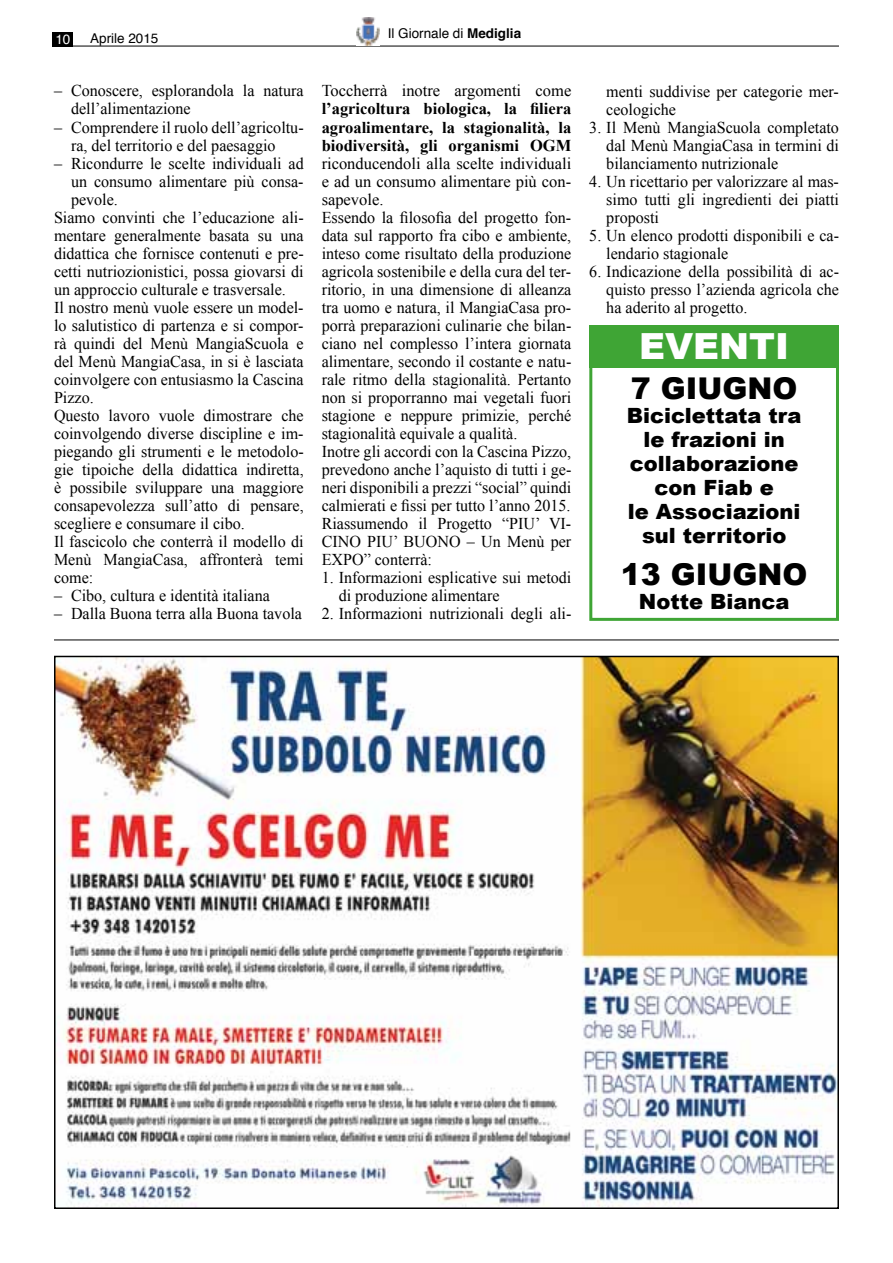
<style>
.page{position:relative;width:893px;height:1263px;background:#fff}
.page>*{position:absolute;margin:0;border:0;box-sizing:border-box;transform-origin:0 0}
.t1{font:900 36px "Arial";color:#fff}
.t2{font:900 30px "Arial";color:#000}
.t3{font:900 21px/24px "Arial";color:#000;text-align:center}
.t4{font:16.5px/18px "Times New Roman";color:#000}
.t5{font:700 16.5px/18px "Times New Roman";color:#000;text-align:justify}
.t6{font:13.5px "Helvetica";color:#000}
.t7{font:13.5px "Helvetica";color:#fff}
.s1{font-weight:700}
</style>
<div class="page">
<div style="left:53px;top:32px;width:20px;height:14px;background:#000"></div>
<hr style="left:53px;top:46px;width:786px;height:1px;background:#000">
<img style="left:356px;top:17px;width:24px;height:29px">
<img style="left:57px;top:659px;width:779px;height:547px">
<hr style="left:54px;top:639px;width:785px;height:1px;background:#000">
<div style="left:589px;top:326px;width:250px;height:295px;border:3px solid #3fa535"></div>
<div style="left:589px;top:325px;width:250px;height:43px;background:#3fa535"></div>
<p class="t7" style="left:55px;top:29px;width:17px">10</p>
<p class="t6" style="left:90px;top:28px;width:70px">Aprile 2015</p>
<p class="t6" style="left:388px;top:23px;width:135px">Il Giornale di <span class="s1">Mediglia</span></p>
<p class="t4" style="left:71px;top:82px;width:234px;text-indent:-17px">– Conoscere, esplorandola la natura dell’alimentazione</p>
<p class="t4" style="left:71px;top:118px;width:234px;text-indent:-17px">– Comprendere il ruolo dell’agricoltu&shy;ra, del territorio e del paesaggio</p>
<p class="t4" style="left:54px;top:154px;width:251px">– Ricondurre le scelte individuali ad</p>
<p class="t4" style="left:71px;top:172px;width:234px">un consumo alimentare più consa-</p>
<p class="t4" style="left:71px;top:190px;width:48px">pevole.</p>
<p class="t4" style="left:54px;top:208px;width:251px">Siamo convinti che l’educazione ali-</p>
<p class="t4" style="left:54px;top:226px;width:251px">mentare generalmente basata su una</p>
<p class="t4" style="left:54px;top:244px;width:251px">didattica che fornisce contenuti e pre-</p>
<p class="t4" style="left:54px;top:262px;width:251px">cetti nutriozionistici, possa giovarsi di</p>
<p class="t4" style="left:54px;top:280px;width:233px">un approccio culturale e trasversale.</p>
<p class="t4" style="left:54px;top:298px;width:251px">Il nostro menù vuole essere un model-</p>
<p class="t4" style="left:54px;top:316px;width:251px">lo salutistico di partenza e si compor-</p>
<p class="t4" style="left:54px;top:334px;width:251px">rà quindi del Menù MangiaScuola e</p>
<p class="t4" style="left:54px;top:352px;width:251px">del Menù MangiaCasa, in si è lasciata</p>
<p class="t4" style="left:54px;top:370px;width:251px">coinvolgere con entusiasmo la Cascina</p>
<p class="t4" style="left:54px;top:388px;width:41px">Pizzo.</p>
<p class="t4" style="left:54px;top:406px;width:251px">Questo lavoro vuole dimostrare che</p>
<p class="t4" style="left:54px;top:424px;width:251px">coinvolgendo diverse discipline e im-</p>
<p class="t4" style="left:54px;top:442px;width:251px">piegando gli strumenti e le metodolo-</p>
<p class="t4" style="left:54px;top:460px;width:251px">gie tipoiche della didattica indiretta,</p>
<p class="t4" style="left:54px;top:478px;width:251px">è possibile sviluppare una maggiore</p>
<p class="t4" style="left:54px;top:496px;width:251px">consapevolezza sull’atto di pensare,</p>
<p class="t4" style="left:54px;top:514px;width:192px">scegliere e consumare il cibo.</p>
<p class="t4" style="left:54px;top:532px;width:251px">Il fascicolo che conterrà il modello di</p>
<p class="t4" style="left:54px;top:550px;width:251px">Menù MangiaCasa, affronterà temi</p>
<p class="t4" style="left:54px;top:568px;width:41px">come:</p>
<p class="t4" style="left:54px;top:586px;width:217px">– Cibo, cultura e identità italiana</p>
<p class="t4" style="left:54px;top:604px;width:249px">– Dalla Buona terra alla Buona tavola</p>
<p class="t4" style="left:322px;top:82px;width:251px">Toccherrà inotre argomenti come</p>
<p class="t5" style="left:322px;top:100px;width:251px">l’agricoltura biologica, la filiera agroalimentare, la stagionalità, la biodiversità, gli organismi OGM</p>
<p class="t4" style="left:322px;top:154px;width:251px">riconducendoli alla scelte individuali e ad un consumo alimentare più con&shy;sapevole.<br>Essendo la filosofia del progetto fon&shy;data sul rapporto fra cibo e ambiente, inteso come risultato della produzione agricola sostenibile e della cura del ter&shy;ritorio, in una dimensione di alleanza tra uomo e natura, il MangiaCasa pro&shy;porrà preparazioni culinarie che bilan&shy;ciano nel complesso l’intera giornata alimentare, secondo il costante e natu&shy;rale ritmo della stagionalità. Pertanto non si proporranno mai vegetali fuori stagione e neppure primizie, perché stagionalità equivale a qualità.<br>Inotre gli accordi con la Cascina Pizzo, prevedono anche l’aquisto di tutti i ge&shy;neri disponibili a prezzi “social” quindi calmierati e fissi per tutto l’anno 2015.<br>Riassumendo il Progetto “PIU’ VI-CINO PIU’ BUONO – Un Menù per EXPO” conterrà:</p>
<p class="t4" style="left:339px;top:568px;width:234px;text-indent:-17px">1. Informazioni esplicative sui metodi di produzione alimentare</p>
<p class="t4" style="left:322px;top:604px;width:251px">2. Informazioni nutrizionali degli ali-</p>
<p class="t4" style="left:606px;top:82px;width:234px">menti suddivise per categorie mer&shy;ceologiche</p>
<p class="t4" style="left:606px;top:118px;width:234px;text-align:justify;text-indent:-17px">3. Il Menù MangiaScuola completato dal Menù MangiaCasa in termini di bilanciamento nutrizionale</p>
<p class="t4" style="left:606px;top:172px;width:234px;text-align:justify;text-indent:-17px">4. Un ricettario per valorizzare al mas&shy;simo tutti gli ingredienti dei piatti proposti</p>
<p class="t4" style="left:606px;top:226px;width:234px;text-indent:-17px">5. Un elenco prodotti disponibili e ca&shy;lendario stagionale</p>
<p class="t4" style="left:606px;top:262px;width:234px;text-align:justify;text-indent:-17px">6. Indicazione della possibilità di ac&shy;quisto presso l’azienda agricola che ha aderito al progetto.</p>
<h1 class="t1" style="left:639px;top:320px;width:151px">EVENTI</h1>
<h2 class="t2" style="left:631px;top:366px;width:168px">7 GIUGNO</h2>
<p class="t3" style="left:627px;top:403px;width:176px">Biciclettata tra le frazioni in collaborazione con Fiab e<br>le Associazioni sul territorio</p>
<h2 class="t2" style="left:621px;top:552px;width:188px">13 GIUGNO</h2>
<p class="t3" style="left:639px;top:589px;width:152px">Notte Bianca</p>
</div>
